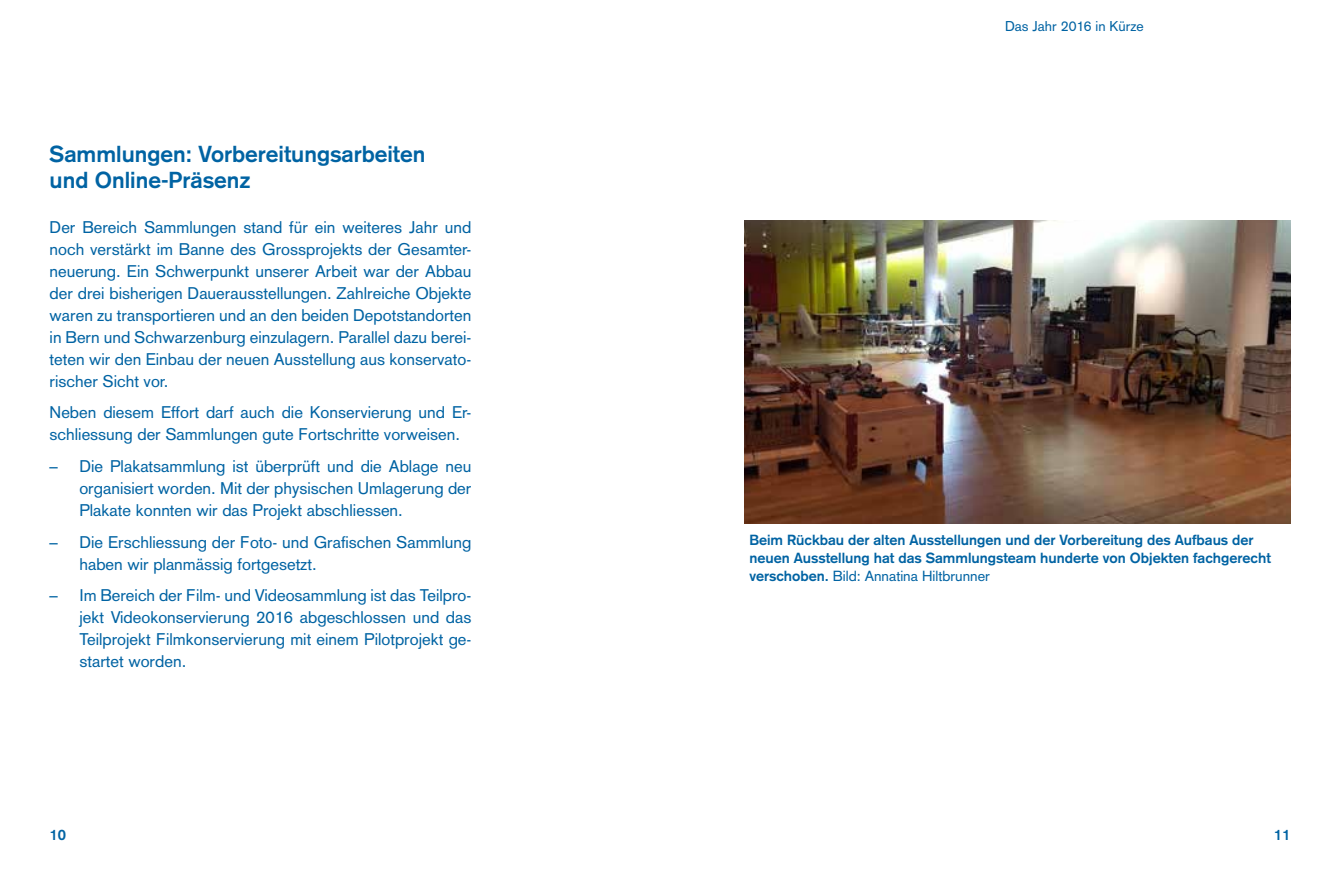
<style>
.page{position:relative;width:1340px;height:893px;background:#fff}
.page>*{position:absolute;margin:0;border:0;box-sizing:border-box;transform-origin:0 0}
.t1{font:700 22.75px/26.2px "Akzidenz Grotesk";color:#0063a3}
.t2{font:16.62px/21.9px "Akzidenz Grotesk";color:#0063a3;text-align:justify}
.t3{font:700 14.88px "Akzidenz Grotesk";color:#0063a3}
.t4{font:700 14.35px/17.8px "Akzidenz Grotesk";color:#0063a3}
.t5{font:14px "Akzidenz Grotesk";color:#0063a3}
.s1{font-weight:400}
</style>
<div class="page">
<img style="left:744px;top:221px;width:546px;height:302px">
<h1 class="t1" style="left:50px;top:140px;width:377px">Sammlungen: Vorbereitungsarbeiten und Online-Präsenz</h1>
<p class="t2" style="left:50px;top:217px;width:423px">Der Bereich Sammlungen stand für ein weiteres Jahr und noch verstärkt im Banne des Grossprojekts der Gesamter&shy;neuerung. Ein Schwerpunkt unserer Arbeit war der Abbau der drei bisherigen Dauerausstellungen. Zahlreiche Objekte waren zu transportieren und an den beiden Depotstandorten in Bern und Schwarzenburg einzulagern. Parallel dazu berei&shy;teten wir den Einbau der neuen Ausstellung aus konservato&shy;rischer Sicht vor.</p>
<p class="t2" style="left:50px;top:402px;width:423px">Neben diesem Effort darf auch die Konservierung und Er&shy;schliessung der Sammlungen gute Fortschritte vorweisen.</p>
<p class="t2" style="left:79px;top:455px;width:393px;text-indent:-30px">– Die Plakatsammlung ist überprüft und die Ablage neu organisiert worden. Mit der physischen Umlagerung der Plakate konnten wir das Projekt abschliessen.</p>
<p class="t2" style="left:79px;top:531px;width:393px;text-indent:-30px">– Die Erschliessung der Foto- und Grafischen Sammlung haben wir planmässig fortgesetzt.</p>
<p class="t2" style="left:79px;top:585px;width:393px;text-indent:-30px">– Im Bereich der Film- und Videosammlung ist das Teilpro&shy;jekt Videokonservierung 2016 abgeschlossen und das Teilprojekt Filmkonservierung mit einem Pilotprojekt ge&shy;startet worden.</p>
<p class="t5" style="left:1005px;top:17px;width:140px">Das Jahr 2016 in Kürze</p>
<p class="t4" style="left:749px;top:531px;width:523px">Beim Rückbau der alten Ausstellungen und der Vorbereitung des Aufbaus der neuen Ausstellung hat das Sammlungsteam hunderte von Objekten fachgerecht verschoben. <span class="s1">Bild: Annatina Hiltbrunner</span></p>
<p class="t3" style="left:50px;top:826px;width:18px">10</p>
<p class="t3" style="left:1273px;top:826px;width:18px">11</p>
</div>
